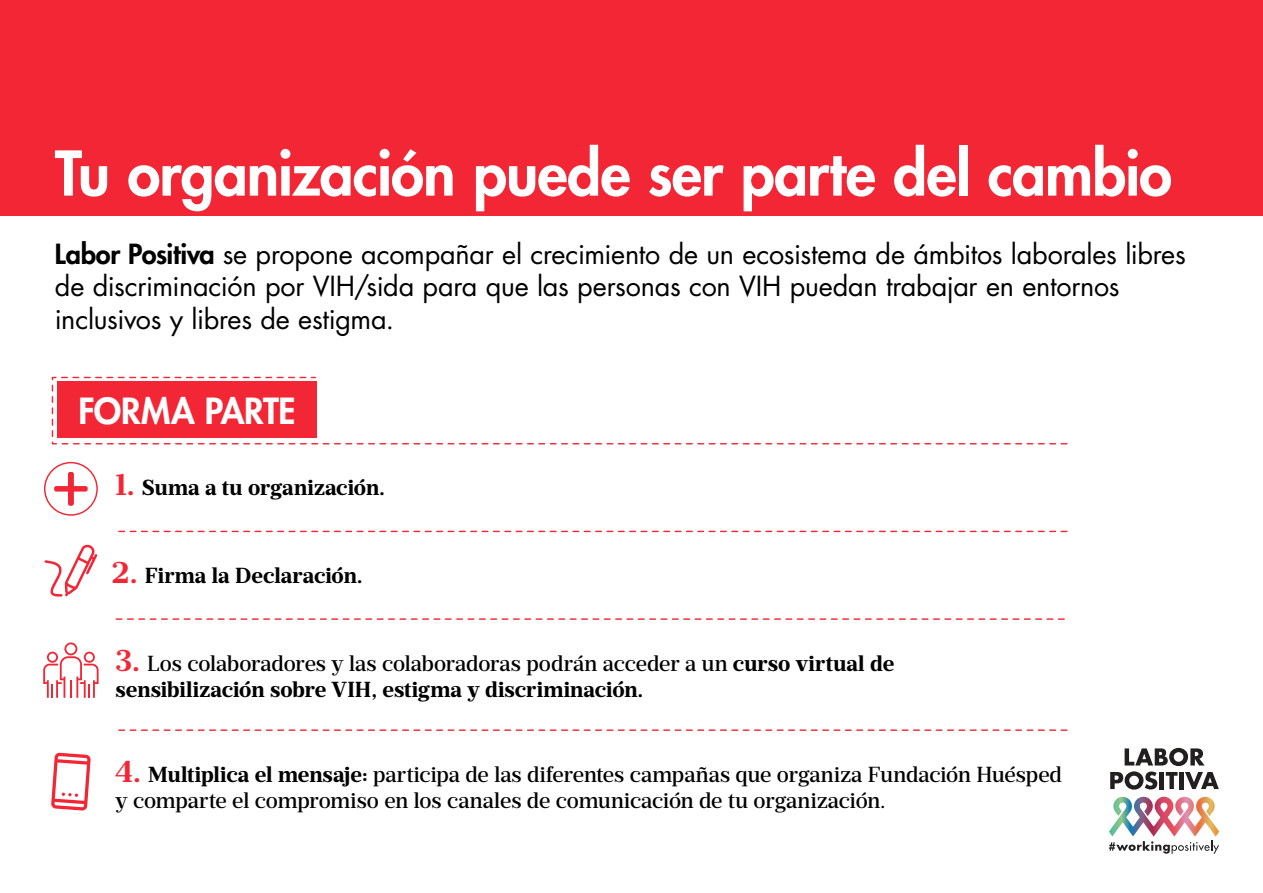
<style>
.page{position:relative;width:1263px;height:893px;background:#fff}
.page>*{position:absolute;margin:0;border:0;box-sizing:border-box;transform-origin:0 0}
.t1{font:800 60px "Futura Std";letter-spacing:-.015em;color:#fff}
.t2{font:800 35.1px "Futura Std";letter-spacing:-.01em;color:#fff}
.t3{font:27px/32.4px "Futura Std";letter-spacing:-.01em;color:#000}
.t4{font:700 21.75px/26.1px "Prumo Text";color:#000}
.t5{font:500 21.75px/26.1px "Prumo Text";color:#000}
.s1{font-weight:800}
.s2{font-size:30px;color:#f22635}
.s3{font-weight:500}
.s4{font-weight:700;font-size:30px;color:#f22635}
.s5{font-weight:700}
</style>
<div class="page">
<svg style="left:1110px;top:748px;width:109px;height:42px"></svg>
<img style="left:1109px;top:796px;width:110px;height:58px">
<div style="left:0;top:0;width:1263px;height:215px;background:#f22635"></div>
<svg style="left:51px;top:753px;width:40px;height:58px"></svg>
<svg style="left:43px;top:642px;width:56px;height:56px"></svg>
<svg style="left:45px;top:544px;width:52px;height:53px"></svg>
<div style="left:54px;top:486px;width:34px;height:6px;border:3px solid #f22635"></div>
<div style="left:68px;top:472px;width:6px;height:34px;border:3px solid #f22635"></div>
<div style="left:44px;top:462px;width:54px;height:54px;border:1px solid #f22635;border-radius:50%"></div>
<svg style="left:118px;top:531px;width:949px;height:1px"></svg>
<svg style="left:51px;top:376px;width:1017px;height:69px"></svg>
<svg style="left:116px;top:618px;width:949px;height:2px"></svg>
<svg style="left:118px;top:729px;width:949px;height:2px"></svg>
<div style="left:57px;top:382px;width:260px;height:56px;background:#f22635"></div>
<h1 class="t1" style="left:55px;top:135px;width:1118px">Tu organización puede ser parte del cambio</h1>
<p class="t3" style="left:55px;top:238px;width:1132px"><span class="s1">Labor Positiva</span> se propone acompañar el crecimiento de un ecosistema de ámbitos laborales libres de discriminación por VIH/sida para que las personas con VIH puedan trabajar en entornos inclusivos y libres de estigma.</p>
<p class="t2" style="left:78px;top:388px;width:219px">FORMA PARTE</p>
<p class="t4" style="left:116px;top:476px;width:270px"><span class="s2">1.</span> Suma a tu organización.</p>
<p class="t4" style="left:112px;top:563px;width:252px"><span class="s2">2.</span> Firma la Declaración.</p>
<p class="t4" style="left:116px;top:651px;width:780px"><span class="s2">3.</span> <span class="s3">Los colaboradores y las colaboradoras podrán acceder a un</span> curso virtual de sensibilización sobre VIH, estigma y discriminación.</p>
<p class="t5" style="left:116px;top:762px;width:948px"><span class="s4">4.</span> <span class="s5">Multiplica el mensaje:</span> participa de las diferentes campañas que organiza Fundación Huésped y comparte el compromiso en los canales de comunicación de tu organización.</p>
</div>
